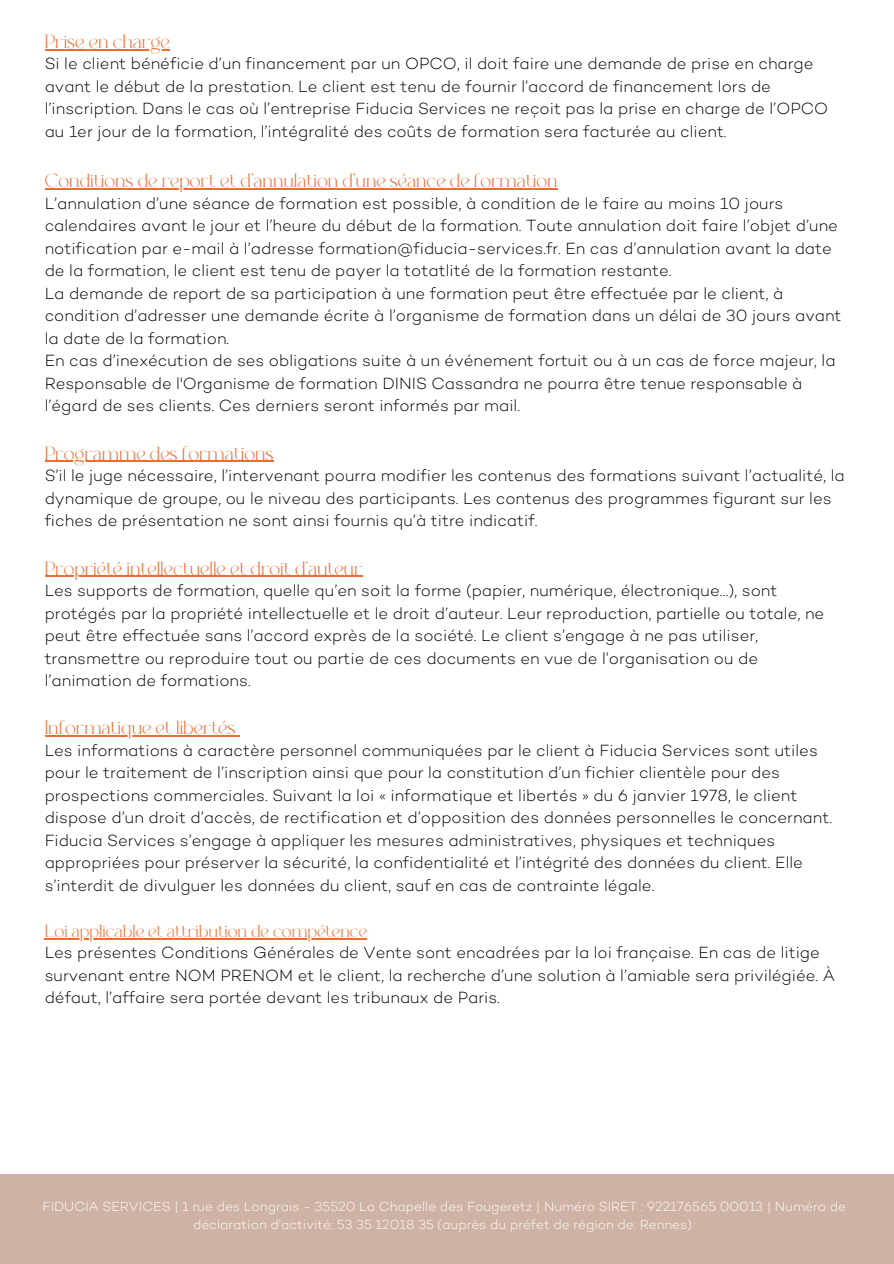
<style>
.page{position:relative;width:894px;height:1264px;background:#fff}
.page>*{position:absolute;margin:0;border:0;box-sizing:border-box;transform-origin:0 0}
.t1{font:18px "Rebelleon Typeface";color:#ed6d30}
.t2{font:300 16.5px/22.5px "Campton";color:#000}
.t3{font:300 13.35px/17.9px "Campton";color:#fffffe;text-align:center}
.s1{font-family:"Rebelleon Typeface";font-weight:400;color:#ed6d30}
</style>
<div class="page">
<hr style="left:45px;top:49px;width:125px;height:1px;background:#ed6d30">
<hr style="left:45px;top:188px;width:512px;height:2px;background:#ed6d30">
<hr style="left:45px;top:461px;width:228px;height:1px;background:#ed6d30">
<hr style="left:45px;top:575px;width:317px;height:2px;background:#ed6d30">
<hr style="left:45px;top:735px;width:190px;height:1px;background:#ed6d30">
<hr style="left:45px;top:938px;width:322px;height:1px;background:#ed6d30">
<div style="left:0;top:1174px;width:893px;height:89px;background:#ceb2a4"></div>
<h1 class="t1" style="left:45px;top:30px;width:126px">Prise en charge</h1>
<h1 class="t2" style="left:45px;top:54px;width:784px">Si le client bénéficie d’un financement par un OPCO, il doit faire une demande de prise en charge avant le début de la prestation. Le client est tenu de fournir l’accord de financement lors de l’inscription. Dans le cas où l’entreprise Fiducia Services ne reçoit pas la prise en charge de l’OPCO au 1er jour de la formation, l’intégralité des coûts de formation sera facturée au client.</h1>
<h1 class="t1" style="left:45px;top:169px;width:514px">Conditions de report et d’annulation d’une séance de formation</h1>
<h1 class="t2" style="left:45px;top:194px;width:798px">L’annulation d’une séance de formation est possible, à condition de le faire au moins 10 jours calendaires avant le jour et l’heure du début de la formation. Toute annulation doit faire l’objet d’une notification par e-mail à l’adresse formation@fiducia-services.fr. En cas d’annulation avant la date de la formation, le client est tenu de payer la totatlité de la formation restante.<br>La demande de report de sa participation à une formation peut être effectuée par le client, à condition d’adresser une demande écrite à l’organisme de formation dans un délai de 30 jours avant la date de la formation.<br>En cas d’inexécution de ses obligations suite à un événement fortuit ou à un cas de force majeur, la Responsable de l'Organisme de formation DINIS Cassandra ne pourra être tenue responsable à l’égard de ses clients. Ces derniers seront informés par mail.</h1>
<h1 class="t1" style="left:45px;top:442px;width:230px">Programme des formations</h1>
<h1 class="t2" style="left:45px;top:466px;width:801px">S’il le juge nécessaire, l’intervenant pourra modifier les contenus des formations suivant l’actualité, la dynamique de groupe, ou le niveau des participants. Les contenus des programmes figurant sur les fiches de présentation ne sont ainsi fournis qu’à titre indicatif.</h1>
<h1 class="t1" style="left:45px;top:556px;width:319px">Propriété intellectuelle et droit d’auteur</h1>
<h1 class="t2" style="left:45px;top:581px;width:781px">Les supports de formation, quelle qu’en soit la forme (papier, numérique, électronique…), sont protégés par la propriété intellectuelle et le droit d’auteur. Leur reproduction, partielle ou totale, ne peut être effectuée sans l’accord exprès de la société. Le client s’engage à ne pas utiliser, transmettre ou reproduire tout ou partie de ces documents en vue de l’organisation ou de l’animation de formations.</h1>
<h1 class="t1" style="left:45px;top:716px;width:192px">Informatique et libertés</h1>
<h1 class="t2" style="left:45px;top:740px;width:788px">Les informations à caractère personnel communiquées par le client à Fiducia Services sont utiles pour le traitement de l’inscription ainsi que pour la constitution d’un fichier clientèle pour des prospections commerciales. Suivant la loi « informatique et libertés » du 6 janvier 1978, le client dispose d’un droit d’accès, de rectification et d’opposition des données personnelles le concernant.<br>Fiducia Services s’engage à appliquer les mesures administratives, physiques et techniques appropriées pour préserver la sécurité, la confidentialité et l’intégrité des données du client. Elle s’interdit de divulguer les données du client, sauf en cas de contrainte légale.</h1>
<h1 class="t2" style="left:45px;top:922px;width:791px"><span class="s1">Loi applicable et attribution de compétence<br></span>Les présentes Conditions Générales de Vente sont encadrées par la loi française. En cas de litige survenant entre NOM PRENOM et le client, la recherche d’une solution à l’amiable sera privilégiée. À défaut, l’affaire sera portée devant les tribunaux de Paris.</h1>
<p class="t3" style="left:43px;top:1198px;width:804px">FIDUCIA SERVICES | 1 rue des Longrais - 35520 La Chapelle des Fougeretz | Numéro SIRET : 922176565 00013 | Numéro de déclaration d'activité: 53 35 12018 35 (auprès du préfet de région de: Rennes)</p>
</div>
